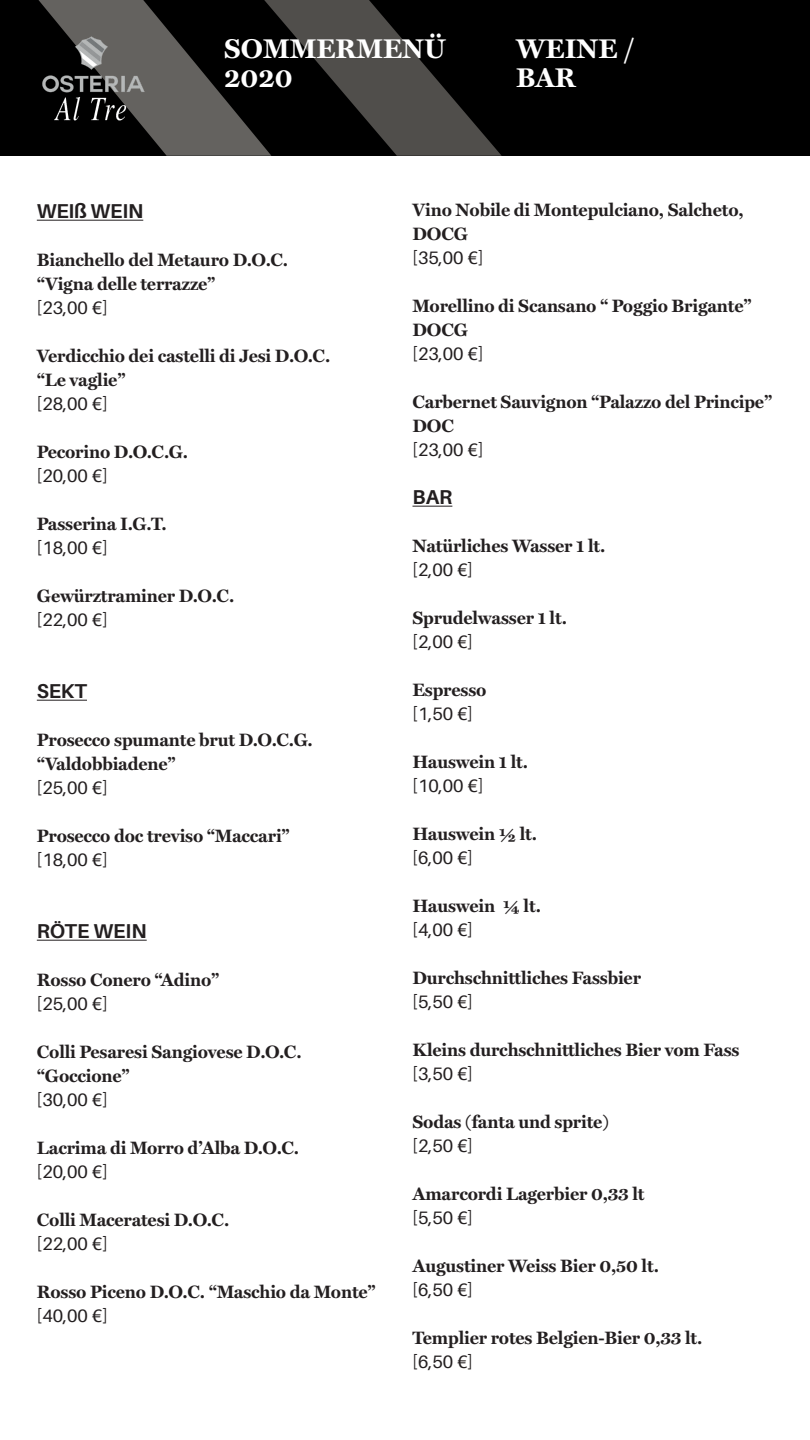
<style>
.page{position:relative;width:810px;height:1440px;background:#fff}
.page>*{position:absolute;margin:0;border:0;box-sizing:border-box;transform-origin:0 0}
.t1{font:700 27.22px/29.5px "Miller Text";color:#fff}
.t2{font:700 20.1px "Aileron";letter-spacing:-.01em;color:#231f20}
.t3{font:700 18px/24px "Miller Text";letter-spacing:-.01em;color:#231f20}
.t4{font:18px "Aileron";color:#231f20}
</style>
<div class="page">
<div style="left:0;top:0;width:810px;height:156px;background:#000"></div>
<svg style="left:38px;top:0;width:464px;height:156px"></svg>
<img style="left:39px;top:35px;width:110px;height:90px">
<hr style="left:37px;top:220px;width:106px;height:1px;background:#231f20">
<hr style="left:37px;top:700px;width:50px;height:1px;background:#231f20">
<hr style="left:37px;top:940px;width:110px;height:1px;background:#231f20">
<hr style="left:412px;top:506px;width:40px;height:1px;background:#231f20">
<h1 class="t1" style="left:224px;top:33px;width:224px">SOMMERMENÜ<br>2020</h1>
<h1 class="t1" style="left:516px;top:33px;width:120px">WEINE /<br>BAR</h1>
<p class="t2" style="left:37px;top:200px;width:108px">WEIß WEIN</p>
<p class="t3" style="left:37px;top:248px;width:253px">Bianchello del Metauro D.O.C. “Vigna delle terrazze”</p>
<p class="t4" style="left:37px;top:298px;width:72px">[23,00 €]</p>
<p class="t3" style="left:37px;top:344px;width:295px">Verdicchio dei castelli di Jesi D.O.C. “Le vaglie”</p>
<p class="t4" style="left:37px;top:394px;width:72px">[28,00 €]</p>
<p class="t3" style="left:37px;top:440px;width:153px">Pecorino D.O.C.G.</p>
<p class="t4" style="left:37px;top:466px;width:72px">[20,00 €]</p>
<p class="t3" style="left:37px;top:512px;width:132px">Passerina I.G.T.</p>
<p class="t4" style="left:37px;top:538px;width:72px">[18,00 €]</p>
<p class="t3" style="left:37px;top:584px;width:199px">Gewürztraminer D.O.C.</p>
<p class="t4" style="left:37px;top:610px;width:72px">[22,00 €]</p>
<p class="t2" style="left:37px;top:680px;width:52px">SEKT</p>
<p class="t3" style="left:37px;top:728px;width:278px">Prosecco spumante brut D.O.C.G. “Valdobbiadene”</p>
<p class="t4" style="left:37px;top:778px;width:72px">[25,00 €]</p>
<p class="t3" style="left:37px;top:824px;width:255px">Prosecco doc treviso “Maccari”</p>
<p class="t4" style="left:37px;top:850px;width:72px">[18,00 €]</p>
<p class="t2" style="left:37px;top:920px;width:111px">RÖTE WEIN</p>
<p class="t3" style="left:37px;top:968px;width:184px">Rosso Conero “Adino”</p>
<p class="t4" style="left:37px;top:994px;width:72px">[25,00 €]</p>
<p class="t3" style="left:37px;top:1040px;width:266px">Colli Pesaresi Sangiovese D.O.C. “Goccione”</p>
<p class="t4" style="left:37px;top:1090px;width:72px">[30,00 €]</p>
<p class="t3" style="left:37px;top:1136px;width:264px">Lacrima di Morro d’Alba D.O.C.</p>
<p class="t4" style="left:37px;top:1162px;width:72px">[20,00 €]</p>
<p class="t3" style="left:37px;top:1208px;width:194px">Colli Maceratesi D.O.C.</p>
<p class="t4" style="left:37px;top:1234px;width:72px">[22,00 €]</p>
<p class="t3" style="left:37px;top:1280px;width:340px">Rosso Piceno D.O.C. “Maschio da Monte”</p>
<p class="t4" style="left:37px;top:1306px;width:72px">[40,00 €]</p>
<p class="t3" style="left:412px;top:198px;width:333px">Vino Nobile di Montepulciano, Salcheto,<br>DOCG</p>
<p class="t4" style="left:412px;top:248px;width:72px">[35,00 €]</p>
<p class="t3" style="left:412px;top:294px;width:341px">Morellino di Scansano “ Poggio Brigante”<br>DOCG</p>
<p class="t4" style="left:412px;top:344px;width:72px">[23,00 €]</p>
<p class="t3" style="left:412px;top:390px;width:361px">Carbernet Sauvignon “Palazzo del Principe”<br>DOC</p>
<p class="t4" style="left:412px;top:440px;width:72px">[23,00 €]</p>
<p class="t2" style="left:412px;top:486px;width:41px">BAR</p>
<p class="t3" style="left:412px;top:534px;width:194px">Natürliches Wasser 1 lt.</p>
<p class="t4" style="left:412px;top:560px;width:62px">[2,00 €]</p>
<p class="t3" style="left:412px;top:606px;width:156px">Sprudelwasser 1 lt.</p>
<p class="t4" style="left:412px;top:632px;width:62px">[2,00 €]</p>
<p class="t3" style="left:412px;top:678px;width:75px">Espresso</p>
<p class="t4" style="left:412px;top:704px;width:62px">[1,50 €]</p>
<p class="t3" style="left:412px;top:750px;width:117px">Hauswein 1 lt.</p>
<p class="t4" style="left:412px;top:776px;width:72px">[10,00 €]</p>
<p class="t3" style="left:412px;top:822px;width:126px">Hauswein ½ lt.</p>
<p class="t4" style="left:412px;top:848px;width:62px">[6,00 €]</p>
<p class="t3" style="left:412px;top:894px;width:130px">Hauswein ¼ lt.</p>
<p class="t4" style="left:412px;top:920px;width:62px">[4,00 €]</p>
<p class="t3" style="left:412px;top:966px;width:230px">Durchschnittliches Fassbier</p>
<p class="t4" style="left:412px;top:992px;width:62px">[5,50 €]</p>
<p class="t3" style="left:412px;top:1038px;width:328px">Kleins durchschnittliches Bier vom Fass</p>
<p class="t4" style="left:412px;top:1064px;width:62px">[3,50 €]</p>
<p class="t3" style="left:412px;top:1110px;width:198px">Sodas (fanta und sprite)</p>
<p class="t4" style="left:412px;top:1136px;width:62px">[2,50 €]</p>
<p class="t3" style="left:412px;top:1182px;width:233px">Amarcordi Lagerbier 0,33 lt</p>
<p class="t4" style="left:412px;top:1208px;width:62px">[5,50 €]</p>
<p class="t3" style="left:412px;top:1254px;width:248px">Augustiner Weiss Bier 0,50 lt.</p>
<p class="t4" style="left:412px;top:1280px;width:62px">[6,50 €]</p>
<p class="t3" style="left:412px;top:1326px;width:291px">Templier rotes Belgien-Bier 0,33 lt.</p>
<p class="t4" style="left:412px;top:1352px;width:62px">[6,50 €]</p>
</div>
